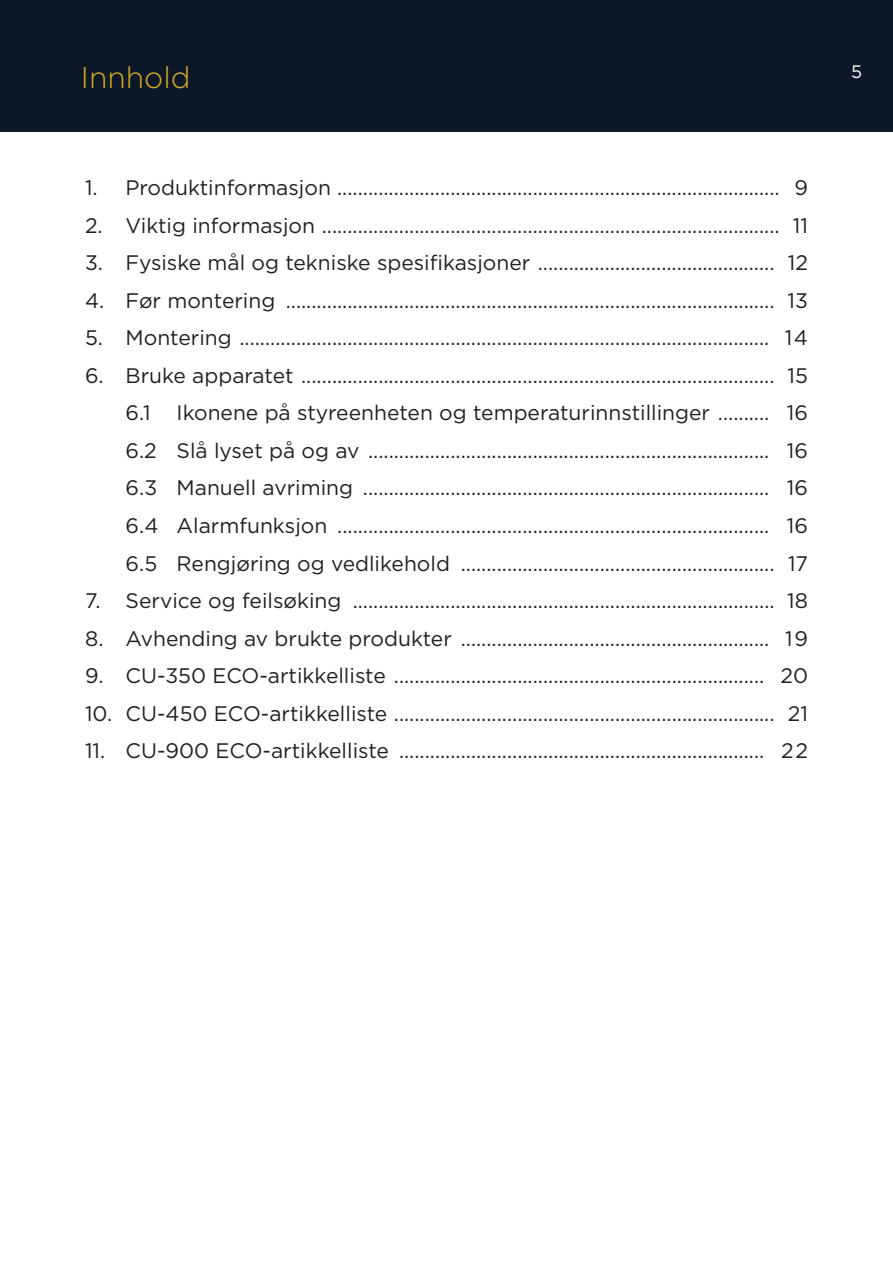
<style>
.page{position:relative;width:893px;height:1263px;background:#fff}
.page>*{position:absolute;margin:0;border:0;box-sizing:border-box;transform-origin:0 0}
.t1{font:300 30px "Gotham";color:#d9ac27}
.t2{font:21px/37.5px "Gotham";color:#231f20;text-align:justify}
.t3{font:18px "Gotham";color:#fff}
</style>
<div class="page">
<div style="left:0;top:0;width:893px;height:132px;background:#0c1828"></div>
<h1 class="t1" style="left:81px;top:58px;width:111px">Innhold</h1>
<p class="t2" style="left:85px;top:169px;width:724px">1. Produktinformasjon ...................................................................................... 9</p>
<p class="t2" style="left:85px;top:206px;width:724px">2. Viktig informasjon ......................................................................................... 11</p>
<p class="t2" style="left:85px;top:244px;width:724px">3. Fysiske mål og tekniske spesifikasjoner .............................................. 12</p>
<p class="t2" style="left:85px;top:281px;width:724px">4. Før montering ............................................................................................... 13</p>
<p class="t2" style="left:85px;top:319px;width:724px">5. Montering ....................................................................................................... 14</p>
<p class="t2" style="left:126px;top:356px;width:684px;text-indent:-41px">6. Bruke apparatet ............................................................................................ 15<br>6.1 Ikonene på styreenheten og temperaturinnstillinger .......... 16<br>6.2 Slå lyset på og av .............................................................................. 16<br>6.3 Manuell avriming ............................................................................... 16<br>6.4 Alarmfunksjon .................................................................................... 16<br>6.5 Rengjøring og vedlikehold ............................................................. 17</p>
<p class="t2" style="left:85px;top:581px;width:724px">7. Service og feilsøking .................................................................................. 18</p>
<p class="t2" style="left:85px;top:619px;width:724px">8. Avhending av brukte produkter ............................................................ 19</p>
<p class="t2" style="left:85px;top:656px;width:724px">9. CU-350 ECO-artikkelliste ........................................................................ 20</p>
<p class="t2" style="left:85px;top:694px;width:724px">10. CU-450 ECO-artikkelliste .......................................................................... 21</p>
<p class="t2" style="left:85px;top:731px;width:724px">11. CU-900 ECO-artikkelliste ....................................................................... 22</p>
<p class="t3" style="left:851px;top:60px;width:13px">5</p>
</div>
